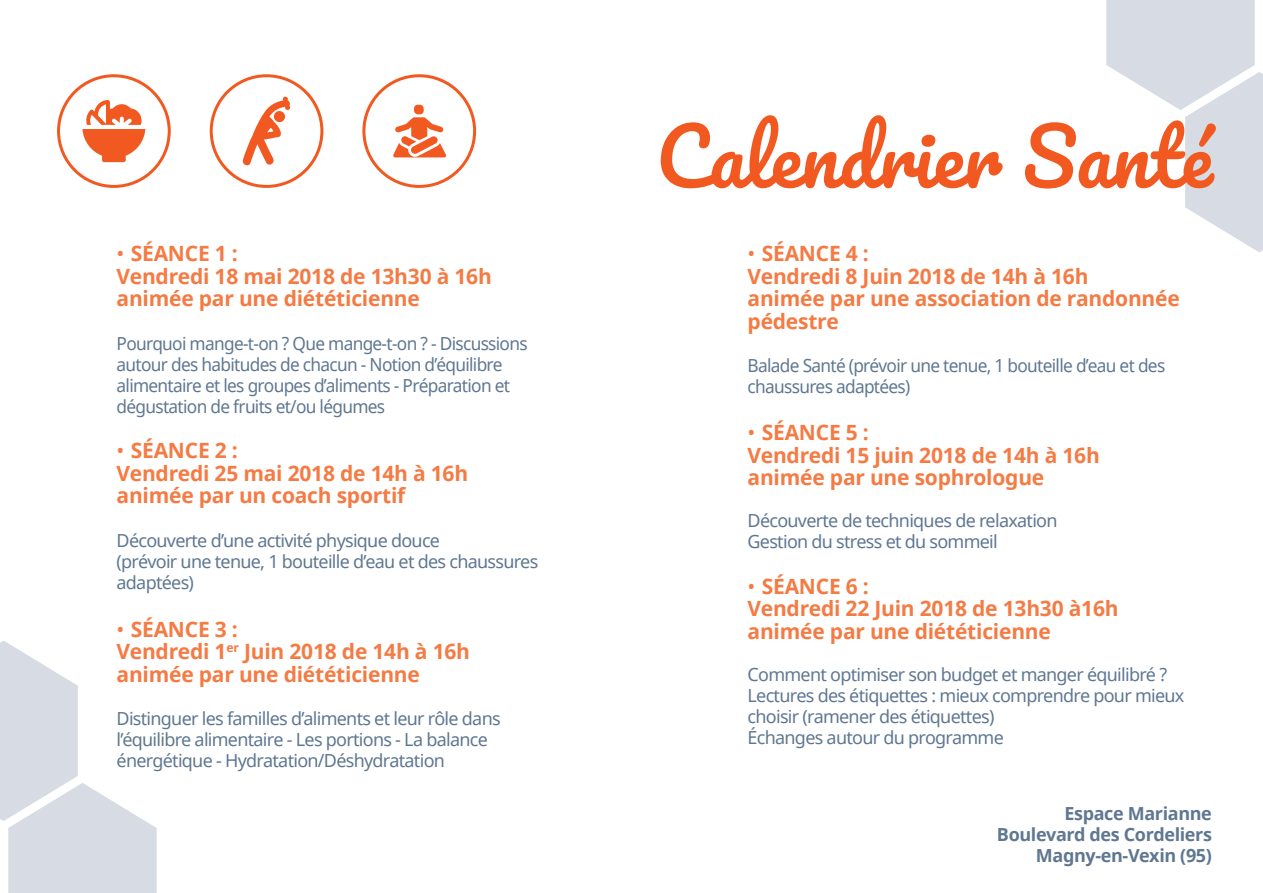
<style>
.page{position:relative;width:1263px;height:893px;background:#fff}
.page>*{position:absolute;margin:0;border:0;box-sizing:border-box;transform-origin:0 0}
.SOUS_TITRE{font:77.25px "Pacifico";color:#f15921}
.TEXTE{font:700 21px/22.5px "Noto Sans";letter-spacing:-.01em;color:#f47b44}
.SOUS_TITRE-2{font:700 21px/22.5px "Noto Sans";letter-spacing:-.01em;color:#f47b44}
.TEXTE-2{font:18px/21px "Noto Sans";letter-spacing:-.04em;color:#5f7791}
.SOUS_TITRE-3{font:18px/21px "Noto Sans";letter-spacing:-.04em;color:#5f7791;scale:.96 1}
.t1{font:700 18px/21px "Noto Sans";letter-spacing:-.02em;color:#5f7791;text-align:right}
.s1{font-weight:400}
</style>
<div class="page">
<svg style="left:1106px;top:0;width:157px;height:252px"></svg>
<svg style="left:0;top:640px;width:157px;height:253px"></svg>
<svg style="left:82px;top:100px;width:63px;height:62px"></svg>
<div style="left:57px;top:74px;width:114px;height:114px;border:3px solid #f15921;border-radius:50%"></div>
<svg style="left:393px;top:105px;width:53px;height:52px"></svg>
<div style="left:362px;top:74px;width:114px;height:114px;border:3px solid #f15921;border-radius:50%"></div>
<svg style="left:242px;top:96px;width:49px;height:70px"></svg>
<div style="left:210px;top:74px;width:113px;height:114px;border:3px solid #f15921;border-radius:50%"></div>
<p class="SOUS_TITRE-2" style="left:117px;top:242px;width:377px"><span class="s1">•</span> SÉANCE 1 :<br>Vendredi 18 mai 2018 de 13h30 à 16h animée par une diététicienne</p>
<p class="SOUS_TITRE-3" style="left:117px;top:332px;width:430px">Pourquoi mange-t-on ? Que mange-t-on ? - Discussions autour des habitudes de chacun - Notion d’équilibre alimentaire et les groupes d’aliments - Préparation et dégustation de fruits et/ou légumes</p>
<p class="TEXTE" style="left:117px;top:439px;width:353px"><span class="s1">•</span> SÉANCE 2 :<br>Vendredi 25 mai 2018 de 14h à 16h animée par un coach sportif</p>
<p class="TEXTE-2" style="left:117px;top:530px;width:423px">Découverte d’une activité physique douce<br>(prévoir une tenue, 1 bouteille d’eau et des chaussures adaptées)</p>
<p class="TEXTE" style="left:117px;top:617px;width:355px"><span class="s1">•</span> SÉANCE 3 :<br>Vendredi 1<sup>er</sup> Juin 2018 de 14h à 16h animée par une diététicienne</p>
<p class="TEXTE-2" style="left:117px;top:708px;width:386px">Distinguer les familles d’aliments et leur rôle dans l’équilibre alimentaire - Les portions - La balance énergétique - Hydratation/Déshydratation</p>
<p class="SOUS_TITRE" style="left:656px;top:116px;width:557px">Calendrier Santé</p>
<p class="SOUS_TITRE-2" style="left:747px;top:242px;width:434px"><span class="s1">•</span> SÉANCE 4 :<br>Vendredi 8 Juin 2018 de 14h à 16h<br>animée par une association de randonnée pédestre</p>
<p class="SOUS_TITRE-3" style="left:747px;top:355px;width:437px">Balade Santé (prévoir une tenue, 1 bouteille d’eau et des chaussures adaptées)</p>
<p class="TEXTE" style="left:747px;top:421px;width:354px"><span class="s1">•</span> SÉANCE 5 :<br>Vendredi 15 juin 2018 de 14h à 16h animée par une sophrologue</p>
<p class="TEXTE-2" style="left:747px;top:510px;width:311px">Découverte de techniques de relaxation<br>Gestion du stress et du sommeil</p>
<p class="TEXTE" style="left:747px;top:575px;width:373px"><span class="s1">•</span> SÉANCE 6 :<br>Vendredi 22 Juin 2018 de 13h30 à16h animée par une diététicienne</p>
<p class="TEXTE-2" style="left:747px;top:663px;width:438px">Comment optimiser son budget et manger équilibré ?<br>Lectures des étiquettes : mieux comprendre pour mieux choisir (ramener des étiquettes)<br>Échanges autour du programme</p>
<p class="t1" style="left:997px;top:802px;width:216px">Espace Marianne<br>Boulevard des Cordeliers<br>Magny-en-Vexin (95)</p>
</div>
